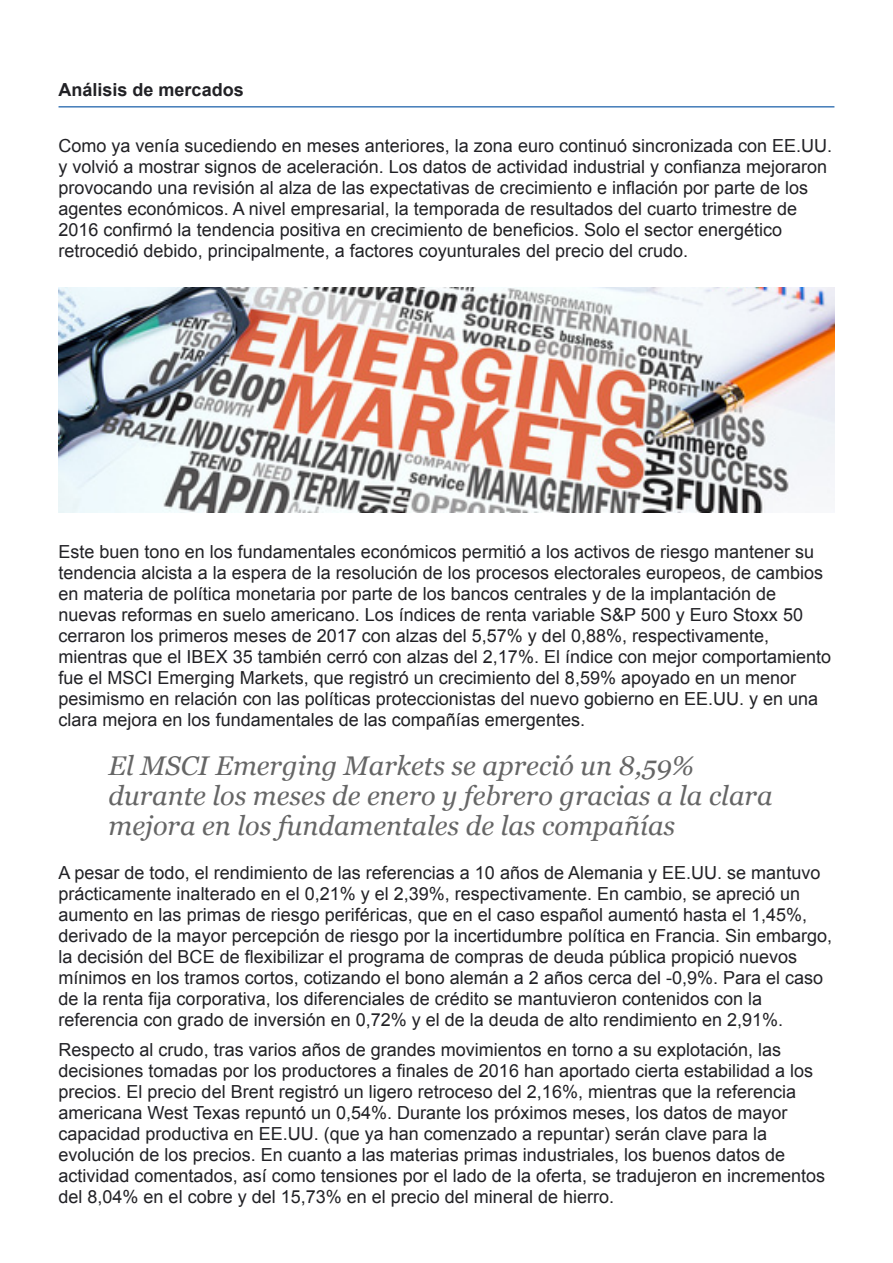
<style>
.page{position:relative;width:893px;height:1263px;background:#fff}
.page>*{position:absolute;margin:0;border:0;box-sizing:border-box;transform-origin:0 0}
.t1{font:italic 27px/30px "Georgia";color:#666}
.t2{font:18px/21px "Arial";color:#212125}
.t3{font:700 18px "Arial";color:#212125}
</style>
<div class="page">
<img style="left:59px;top:287px;width:775px;height:225px">
<hr style="left:59px;top:106px;width:775px;height:1px;background:#1c60aa">
<p class="t3" style="left:58px;top:78px;width:187px">Análisis de mercados</p>
<p class="t2" style="left:58px;top:136px;width:775px">Como ya venía sucediendo en meses anteriores, la zona euro continuó sincronizada con EE.UU. y volvió a mostrar signos de aceleración. Los datos de actividad industrial y confianza mejoraron provocando una revisión al alza de las expectativas de crecimiento e inflación por parte de los agentes económicos. A nivel empresarial, la temporada de resultados del cuarto trimestre de 2016 confirmó la tendencia positiva en crecimiento de beneficios. Solo el sector energético retrocedió debido, principalmente, a factores coyunturales del precio del crudo.</p>
<p class="t2" style="left:58px;top:541px;width:774px">Este buen tono en los fundamentales económicos permitió a los activos de riesgo mantener su tendencia alcista a la espera de la resolución de los procesos electorales europeos, de cambios en materia de política monetaria por parte de los bancos centrales y de la implantación de nuevas reformas en suelo americano. Los índices de renta variable S&amp;P 500 y Euro Stoxx 50 cerraron los primeros meses de 2017 con alzas del 5,57% y del 0,88%, respectivamente, mientras que el IBEX 35 también cerró con alzas del 2,17%. El índice con mejor comportamiento fue el MSCI Emerging Markets, que registró un crecimiento del 8,59% apoyado en un menor pesimismo en relación con las políticas proteccionistas del nuevo gobierno en EE.UU. y en una clara mejora en los fundamentales de las compañías emergentes.</p>
<h1 class="t1" style="left:109px;top:750px;width:665px">El MSCI Emerging Markets se apreció un 8,59% durante los meses de enero y febrero gracias a la clara mejora en los fundamentales de las compañías</h1>
<p class="t2" style="left:58px;top:863px;width:775px">A pesar de todo, el rendimiento de las referencias a 10 años de Alemania y EE.UU. se mantuvo prácticamente inalterado en el 0,21% y el 2,39%, respectivamente. En cambio, se apreció un aumento en las primas de riesgo periféricas, que en el caso español aumentó hasta el 1,45%, derivado de la mayor percepción de riesgo por la incertidumbre política en Francia. Sin embargo, la decisión del BCE de flexibilizar el programa de compras de deuda pública propició nuevos mínimos en los tramos cortos, cotizando el bono alemán a 2 años cerca del -0,9%. Para el caso de la renta fija corporativa, los diferenciales de crédito se mantuvieron contenidos con la referencia con grado de inversión en 0,72% y el de la deuda de alto rendimiento en 2,91%.</p>
<p class="t2" style="left:58px;top:1040px;width:768px">Respecto al crudo, tras varios años de grandes movimientos en torno a su explotación, las decisiones tomadas por los productores a finales de 2016 han aportado cierta estabilidad a los precios. El precio del Brent registró un ligero retroceso del 2,16%, mientras que la referencia americana West Texas repuntó un 0,54%. Durante los próximos meses, los datos de mayor capacidad productiva en EE.UU. (que ya han comenzado a repuntar) serán clave para la evolución de los precios. En cuanto a las materias primas industriales, los buenos datos de actividad comentados, así como tensiones por el lado de la oferta, se tradujeron en incrementos del 8,04% en el cobre y del 15,73% en el precio del mineral de hierro.</p>
</div>
